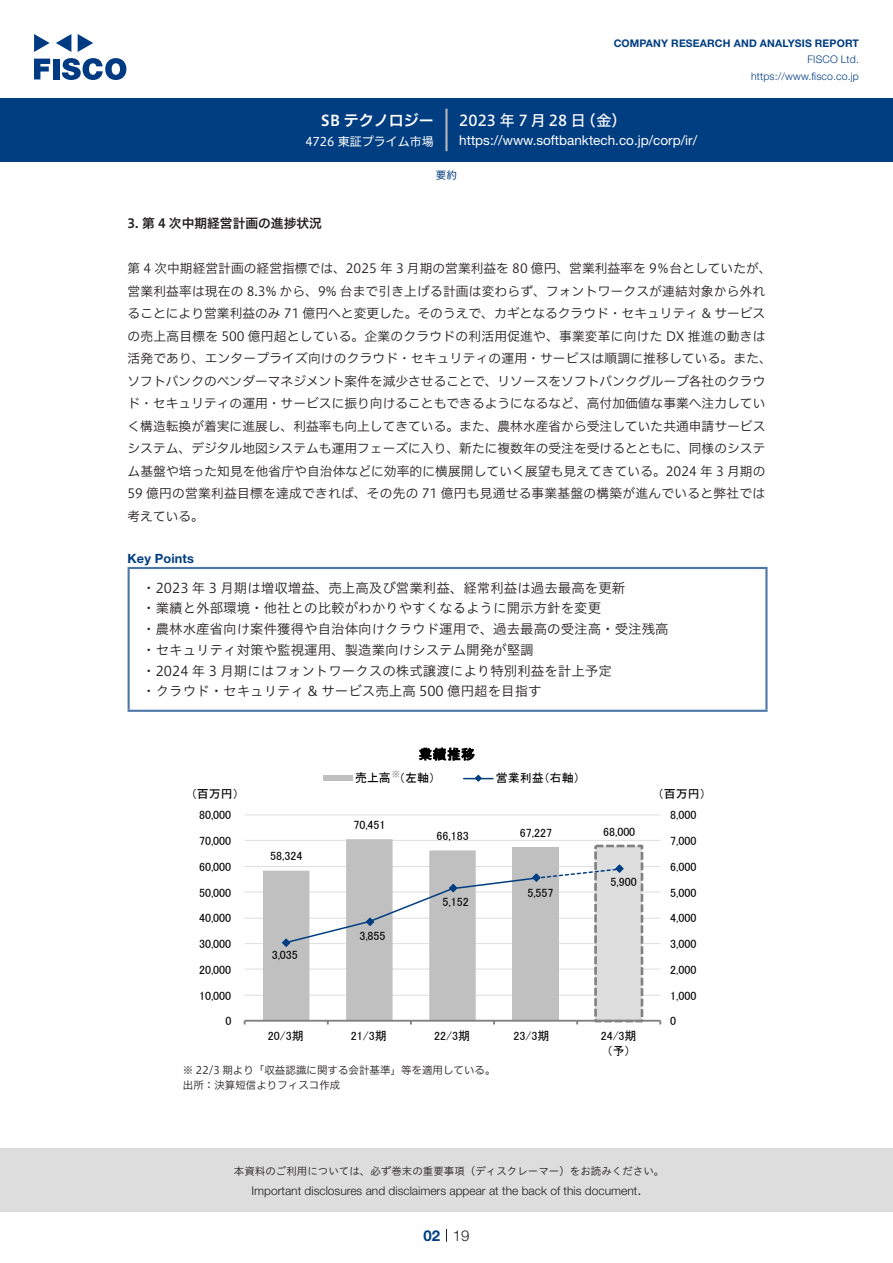
<style>
.page{position:relative;width:893px;height:1263px;background:#fff}
.page>*{position:absolute;margin:0;border:0;box-sizing:border-box;transform-origin:0 0}
.t1{font:15px "Hiragino UD Sans F Std N W5";letter-spacing:.01em;color:#fff}
.t2{font:15px "Hiragino UD Sans F Std N W6";color:#fff}
.t3{font:300 15px "Helvetica Neue LT Std";color:#231f20}
.t4{font:700 15px "Helvetica Neue LT Std";color:#003d81}
.t5{font:13.5px/20.7px "Hiragino UD Sans Std W3";color:#231f20}
.t6{font:13.5px "Helvetica Neue LT Std";color:#fff}
.t7{font:13.5px "MS P Gothic";color:#000}
.t8{font:12.75px/22.5px "Hiragino UD Sans F Std N W3";color:#231f20}
.t9{font:12.75px "Hiragino UD Sans F Std N W6";color:#231f20}
.t10{font:700 12.75px "Helvetica Neue LT Std";letter-spacing:.015em;color:#003d81}
.t11{font:12px "MS P Gothic";color:#000}
.t12{font:300 12px "Helvetica Neue LT Std";color:#231f20}
.t13{font:12px "Hiragino UD Sans F Std N W4";color:#fff}
.t14{font:10.5px/15px "Hiragino UD Sans F Std N W3";color:#231f20}
.t15{font:10.5px "Hiragino UD Sans Std W3";color:#231f20}
.t16{font:700 10.5px "Helvetica Neue LT Std";letter-spacing:.015em;color:#003d81}
.t17{font:300 10.5px/16.5px "Helvetica Neue LT Std";letter-spacing:.015em;color:#003d81;text-align:right}
.t18{font:10.5px "Hiragino UD Sans F Std N W4";color:#003d81}
.t19{font:8.25px "MS P Gothic";color:#808080}
</style>
<div class="page">
<div style="left:0;top:1148px;width:893px;height:64px;background:#ddd"></div>
<svg style="left:34px;top:59px;width:16px;height:20px"></svg>
<div style="left:53px;top:59px;width:6px;height:20px;background:#003a83"></div>
<svg style="left:62px;top:58px;width:64px;height:22px"></svg>
<svg style="left:34px;top:34px;width:16px;height:18px"></svg>
<svg style="left:78px;top:34px;width:15px;height:18px"></svg>
<svg style="left:56px;top:34px;width:15px;height:18px"></svg>
<div style="left:0;top:98px;width:893px;height:64px;background:#003d81"></div>
<hr style="left:445px;top:109px;width:3px;height:42px;background:#b5b5b6">
<svg style="left:446px;top:1229px;width:1px;height:13px"></svg>
<hr style="left:128px;top:569px;width:2px;height:141px;background:#4d77a7">
<hr style="left:128px;top:567px;width:639px;height:2px;background:#4d77a7">
<hr style="left:765px;top:569px;width:2px;height:141px;background:#4d77a7">
<hr style="left:128px;top:710px;width:639px;height:2px;background:#4d77a7">
<hr style="left:245px;top:995px;width:415px;height:1px;background:#ddd">
<hr style="left:245px;top:969px;width:415px;height:1px;background:#ddd">
<hr style="left:245px;top:943px;width:415px;height:1px;background:#ddd">
<hr style="left:245px;top:918px;width:415px;height:1px;background:#ddd">
<hr style="left:245px;top:892px;width:415px;height:1px;background:#ddd">
<hr style="left:245px;top:866px;width:415px;height:1px;background:#ddd">
<hr style="left:245px;top:840px;width:415px;height:1px;background:#ddd">
<hr style="left:245px;top:814px;width:415px;height:1px;background:#ddd">
<div style="left:596px;top:846px;width:46px;height:175px;background:#ddd"></div>
<div style="left:594px;top:845px;width:49px;height:177px;border:3px dashed #808080"></div>
<hr style="left:245px;top:1020px;width:415px;height:2px;background:#808080">
<svg style="left:263px;top:839px;width:361px;height:185px"></svg>
<div style="left:323px;top:776px;width:29px;height:5px;background:#c0c0c0"></div>
<svg style="left:464px;top:774px;width:29px;height:8px"></svg>
<p class="t2" style="left:321px;top:109px;width:114px">SB テクノロジー</p>
<p class="t13" style="left:305px;top:132px;width:130px">4726 東証プライム市場</p>
<p class="t16" style="left:614px;top:37px;width:247px">COMPANY RESEARCH AND ANALYSIS REPORT</p>
<p class="t17" style="left:751px;top:51px;width:109px">FISCO Ltd. https://www.fisco.co j p.</p>
<p class="t1" style="left:581px;top:109px;width:47px">（金(</p>
<p class="t1" style="left:459px;top:109px;width:128px">2023 年 7月28 日</p>
<p class="t6" style="left:459px;top:132px;width:239px">https://www.softbanktech.co j p. /corp /i r/</p>
<p class="t18" style="left:436px;top:167px;width:22px">要約</p>
<p class="t9" style="left:128px;top:214px;width:196px">3. 第 4 次中期経営計画の進捗状況</p>
<p class="t8" style="left:128px;top:256px;width:646px">第 4 次中期経営計画の経営指標では、2025 年 3 月期の営業利益を 80 億円、営業利益率を 9％台としていたが、営業利益率は現在の 8.3% から、9% 台まで引き上げる計画は変わらず、フォントワークスが連結対象から外れることにより営業利益のみ 71 億円へと変更した。そのうえで、カギとなるクラウド・セキュリティ &amp; サービスの売上高目標を 500 億円超としている。企業のクラウドの利活用促進や、事業変革に向けた DX 推進の動きは活発であり、エンタープライズ向けのクラウド・セキュリティの運用・サービスは順調に推移している。また、ソフトバンクのベンダーマネジメント案件を減少させることで、リソースをソフトバンクグループ各社のクラウド・セキュリティの運用・サービスに振り向けることもできるようになるなど、高付加価値な事業へ注力していく構造転換が着実に進展し、利益率も向上してきている。また、農林水産省から受注していた共通申請サービスシステム、デジタル地図システムも運用フェーズに入り、新たに複数年の受注を受けるとともに、同様のシステム基盤や培った知見を他省庁や自治体などに効率的に横展開していく展望も見えてきている。2024 年 3 月期の59 億円の営業利益目標を達成できれば、その先の 71 億円も見通せる事業基盤の構築が進んでいると弊社では考えている。</p>
<p class="t10" style="left:128px;top:550px;width:68px">Key Points</p>
<p class="t5" style="left:142px;top:576px;width:528px">・2023 年 3 月期は増収増益、売上高及び営業利益、経常利益は過去最高を更新<br>・業績と外部環境・他社との比較がわかりやすくなるように開示方針を変更<br>・農林水産省向け案件獲得や自治体向けクラウド運用で、過去最高の受注高・受注残高・セキュリティ対策や監視運用、製造業向けシステム開発が堅調<br>・2024 年 3 月期にはフォントワークスの株式譲渡により特別利益を計上予定<br>・クラウド・セキュリティ &amp; サービス売上高 500 億円超を目指す</p>
<p class="t7" style="left:419px;top:747px;width:58px">業績推移</p>
<p class="t11" style="left:191px;top:787px;width:49px">（百万円）</p>
<p class="t11" style="left:199px;top:809px;width:34px">80,000</p>
<p class="t11" style="left:199px;top:835px;width:34px">70,000</p>
<p class="t11" style="left:199px;top:860px;width:34px">60,000</p>
<p class="t11" style="left:199px;top:886px;width:34px">50,000</p>
<p class="t11" style="left:199px;top:912px;width:34px">40,000</p>
<p class="t11" style="left:199px;top:938px;width:34px">30,000</p>
<p class="t11" style="left:199px;top:963px;width:34px">20,000</p>
<p class="t11" style="left:199px;top:989px;width:34px">10,000</p>
<p class="t11" style="left:225px;top:1015px;width:7px">0</p>
<p class="t11" style="left:270px;top:850px;width:34px">58,324</p>
<p class="t11" style="left:272px;top:949px;width:28px">3,035</p>
<p class="t11" style="left:268px;top:1029px;width:37px">20/3期</p>
<p class="t19" style="left:392px;top:770px;width:10px">※</p>
<p class="t11" style="left:496px;top:772px;width:85px">営業利益（右軸(</p>
<p class="t11" style="left:355px;top:772px;width:37px">売上高</p>
<p class="t11" style="left:399px;top:772px;width:37px">（左軸）</p>
<p class="t11" style="left:353px;top:819px;width:34px">70,451</p>
<p class="t11" style="left:359px;top:929px;width:28px">3,855</p>
<p class="t11" style="left:351px;top:1029px;width:37px">21/3期</p>
<p class="t11" style="left:437px;top:830px;width:34px">66,183</p>
<p class="t11" style="left:443px;top:896px;width:28px">5,152</p>
<p class="t11" style="left:520px;top:827px;width:34px">67,227</p>
<p class="t11" style="left:527px;top:887px;width:28px">5,557</p>
<p class="t11" style="left:434px;top:1029px;width:37px">22/3期</p>
<p class="t11" style="left:513px;top:1029px;width:37px">23/3期</p>
<p class="t14" style="left:183px;top:1062px;width:314px">※ 22/3 期より「収益認識に関する会計基準」等を適用している。出所：決算短信よりフィスコ作成</p>
<p class="t11" style="left:603px;top:825px;width:34px">68,000</p>
<p class="t11" style="left:611px;top:875px;width:28px">5,900</p>
<p class="t11" style="left:601px;top:1029px;width:37px">24/3期</p>
<p class="t11" style="left:607px;top:1045px;width:25px">予（ (</p>
<p class="t11" style="left:658px;top:787px;width:49px">（百万円(</p>
<p class="t11" style="left:670px;top:809px;width:28px">8,000</p>
<p class="t11" style="left:670px;top:835px;width:28px">7,000</p>
<p class="t11" style="left:670px;top:860px;width:28px">6,000</p>
<p class="t11" style="left:670px;top:886px;width:28px">5,000</p>
<p class="t11" style="left:670px;top:912px;width:28px">4,000</p>
<p class="t11" style="left:670px;top:938px;width:28px">3,000</p>
<p class="t11" style="left:670px;top:964px;width:28px">2,000</p>
<p class="t11" style="left:670px;top:989px;width:28px">1,000</p>
<p class="t11" style="left:670px;top:1015px;width:7px">0</p>
<p class="t15" style="left:234px;top:1163px;width:432px">本資料のご利用については、必ず巻末の重要事項（ディスクレーマー）をお読みください。</p>
<p class="t3" style="left:637px;top:1180px;width:6px">.</p>
<p class="t12" style="left:251px;top:1183px;width:387px">Important disclosures and disclaimers appear at the back of this document</p>
<p class="t4" style="left:423px;top:1226px;width:18px">02</p>
<p class="t3" style="left:453px;top:1226px;width:18px">19</p>
</div>
